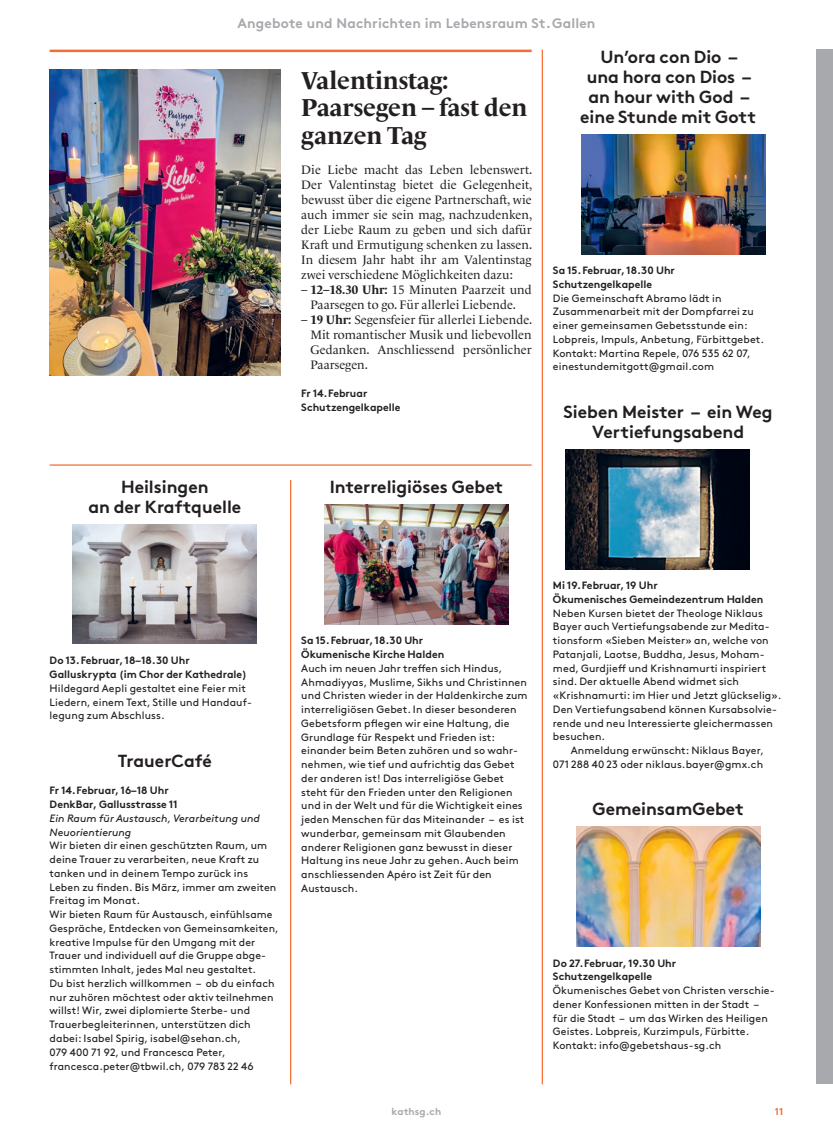
<style>
.page{position:relative;width:833px;height:1134px;background:#fff}
.page>*{position:absolute;margin:0;border:0;box-sizing:border-box;transform-origin:0 0}
.t1{font:700 25px/27.5px "Le Monde Livre Pro";letter-spacing:-.005em;color:#231f20}
.t2{font:700 17.5px/20px "Brown Pro";color:#231f20;text-align:center}
.t3{font:700 13.75px "Brown Pro";letter-spacing:.01em;color:#a8a9ad}
.t4{font:12.5px/15px "Le Monde Livre Pro";letter-spacing:.005em;color:#231f20;text-align:justify}
.t5{font:10.62px/13.8px "Brown Pro";letter-spacing:.01em;color:#231f20}
.t6{font:700 10.62px/13.8px "Brown Pro";color:#231f20}
.t7{font:italic 10.62px/13.8px "Brown Pro";letter-spacing:.005em;color:#231f20}
.t8{font:700 10px "Brown Pro";letter-spacing:.01em;color:#a8a9ad}
.t9{font:700 10px "Brown Pro";color:#f36e31}
.s1{font-weight:700}
</style>
<div class="page">
<div style="left:816px;top:50px;width:17px;height:1034px;background:#a8a9ad"></div>
<hr style="left:542px;top:50px;width:1px;height:1034px;background:#f36e31">
<hr style="left:290px;top:480px;width:1px;height:604px;background:#f36e31">
<img style="left:73px;top:524px;width:184px;height:119px">
<img style="left:324px;top:504px;width:184px;height:120px">
<img style="left:581px;top:134px;width:184px;height:120px">
<img style="left:565px;top:450px;width:184px;height:120px">
<img style="left:576px;top:827px;width:184px;height:120px">
<hr style="left:50px;top:50px;width:481px;height:2px;background:#f36e31">
<hr style="left:50px;top:464px;width:481px;height:2px;background:#f36e31">
<img style="left:50px;top:69px;width:230px;height:306px">
<p class="t3" style="left:237px;top:12px;width:359px">Angebote und Nachrichten im Lebensraum St.Gallen</p>
<h2 class="t2" style="left:88px;top:475px;width:154px">Heilsingen<br>an der Kraftquelle</h2>
<h1 class="t1" style="left:301px;top:64px;width:227px">Valentinstag:<br>Paarsegen – fast den ganzen Tag</h1>
<p class="t4" style="left:301px;top:161px;width:232px">Die Liebe macht das Leben lebenswert.<br>Der Valentinstag bietet die Gelegenheit, bewusst über die eigene Partnerschaft, wie auch immer sie sein mag, nachzudenken, der Liebe Raum zu geben und sich dafür Kraft und Ermutigung schenken zu lassen.<br>In diesem Jahr habt ihr am Valentinstag zwei verschiedene Möglichkeiten dazu:</p>
<p class="t4" style="left:301px;top:281px;width:232px;text-align:center">– <span class="s1">12–18.30 Uhr:</span> 15 Minuten Paarzeit und<br>Paarsegen to go. Für allerlei Liebende.</p>
<p class="t4" style="left:310px;top:311px;width:223px;text-indent:-9px">– <span class="s1">19 Uhr:</span> Segensfeier für allerlei Liebende.<br>Mit romantischer Musik und liebevollen Gedanken. Anschliessend persönlicher Paarsegen.</p>
<p class="t6" style="left:301px;top:386px;width:101px">Fr 14.Februar<br>Schutzengelkapelle</p>
<h2 class="t2" style="left:330px;top:475px;width:175px">Interreligiöses Gebet</h2>
<h2 class="t2" style="left:580px;top:45px;width:177px">Un’ora con Dio –<br>una hora con Dios – an hour with God – eine Stunde mit Gott</h2>
<p class="t6" style="left:553px;top:262px;width:123px">Sa 15.Februar, 18.30 Uhr<br>Schutzengelkapelle</p>
<p class="t5" style="left:553px;top:290px;width:213px">Die Gemeinschaft Abramo lädt in Zusammenarbeit mit der Dompfarrei zu einer gemeinsamen Gebetsstunde ein:<br>Lobpreis, Impuls, Anbetung, Fürbittgebet.<br>Kontakt: Martina Repele, 076 535 62 07, einestundemitgott@gmail.com</p>
<h2 class="t2" style="left:563px;top:400px;width:211px">Sieben Meister – ein Weg<br>Vertiefungsabend</h2>
<p class="t6" style="left:50px;top:653px;width:199px">Do 13.Februar, 18–18.30 Uhr<br>Galluskrypta (im Chor der Kathedrale)</p>
<p class="t5" style="left:50px;top:680px;width:202px">Hildegard Aepli gestaltet eine Feier mit<br>Liedern, einem Text, Stille und Handauf&shy;legung zum Abschluss.</p>
<h2 class="t2" style="left:118px;top:749px;width:96px">TrauerCafé</h2>
<p class="t6" style="left:50px;top:783px;width:130px">Fr 14.Februar, 16–18 Uhr<br>DenkBar, Gallusstrasse 11</p>
<p class="t7" style="left:50px;top:810px;width:212px">Ein Raum für Austausch, Verarbeitung und<br>Neuorientierung</p>
<p class="t5" style="left:50px;top:838px;width:231px">Wir bieten dir einen geschützten Raum, um deine Trauer zu verarbeiten, neue Kraft zu tanken und in deinem Tempo zurück ins Leben zu finden. Bis März, immer am zweiten Freitag im Monat.<br>Wir bieten Raum für Austausch, einfühlsame Gespräche, Entdecken von Gemeinsamkeiten, kreative Impulse für den Umgang mit der Trauer und individuell auf die Gruppe abge&shy;stimmten Inhalt, jedes Mal neu gestaltet.<br>Du bist herzlich willkommen – ob du einfach nur zuhören möchtest oder aktiv teilnehmen willst! Wir, zwei diplomierte Sterbe- und Trauerbegleiterinnen, unterstützen dich dabei: Isabel Spirig, isabel@sehan.ch,<br>079 400 71 92, und Francesca Peter, francesca.peter@tbwil.ch, 079 783 22 46</p>
<p class="t6" style="left:301px;top:633px;width:144px">Sa 15.Februar, 18.30 Uhr<br>Ökumenische Kirche Halden</p>
<p class="t5" style="left:301px;top:660px;width:228px">Auch im neuen Jahr treffen sich Hindus, Ahmadiyyas, Muslime, Sikhs und Christinnen und Christen wieder in der Haldenkirche zum interreligiösen Gebet. In dieser besonderen Gebetsform pflegen wir eine Haltung, die Grundlage für Respekt und Frieden ist: einander beim Beten zuhören und so wahr&shy;nehmen, wie tief und aufrichtig das Gebet der anderen ist! Das interreligiöse Gebet steht für den Frieden unter den Religionen und in der Welt und für die Wichtigkeit eines jeden Menschen für das Miteinander – es ist wunderbar, gemeinsam mit Glaubenden anderer Religionen ganz bewusst in dieser Haltung ins neue Jahr zu gehen. Auch beim anschliessenden Apéro ist Zeit für den Austausch.</p>
<p class="t6" style="left:553px;top:577px;width:212px">Mi 19.Februar, 19 Uhr<br>Ökumenisches Gemeindezentrum Halden</p>
<p class="t5" style="left:553px;top:605px;width:211px">Neben Kursen bietet der Theologe Niklaus</p>
<p class="t5" style="left:553px;top:619px;width:218px">Bayer auch Vertiefungsabende zur Medita-</p>
<p class="t5" style="left:553px;top:633px;width:217px">tionsform «Sieben Meister» an, welche von</p>
<p class="t5" style="left:553px;top:646px;width:213px">Patanjali, Laotse, Buddha, Jesus, Moham-</p>
<p class="t5" style="left:553px;top:660px;width:215px">med, Gurdjieff und Krishnamurti inspiriert</p>
<p class="t5" style="left:553px;top:674px;width:188px">sind. Der aktuelle Abend widmet sich</p>
<p class="t5" style="left:553px;top:688px;width:230px">«Krishnamurti: im Hier und Jetzt glückselig».</p>
<p class="t5" style="left:553px;top:701px;width:225px">Den Vertiefungsabend können Kursabsolvie-</p>
<p class="t5" style="left:553px;top:715px;width:222px">rende und neu Interessierte gleichermassen</p>
<p class="t5" style="left:553px;top:729px;width:54px">besuchen.</p>
<p class="t5" style="left:570px;top:743px;width:195px">Anmeldung erwünscht: Niklaus Bayer,</p>
<p class="t5" style="left:553px;top:756px;width:212px">071 288 40 23 oder niklaus.bayer@gmx.ch</p>
<h2 class="t2" style="left:592px;top:797px;width:153px">GemeinsamGebet</h2>
<p class="t6" style="left:553px;top:955px;width:125px">Do 27.Februar, 19.30 Uhr<br>Schutzengelkapelle</p>
<p class="t5" style="left:553px;top:983px;width:223px">Ökumenisches Gebet von Christen verschie&shy;dener Konfessionen mitten in der Stadt – für die Stadt – um das Wirken des Heiligen Geistes. Lobpreis, Kurzimpuls, Fürbitte.<br>Kontakt: info@gebetshaus-sg.ch</p>
<p class="t8" style="left:391px;top:1103px;width:51px">kathsg.ch</p>
<p class="t9" style="left:774px;top:1103px;width:10px">11</p>
</div>
